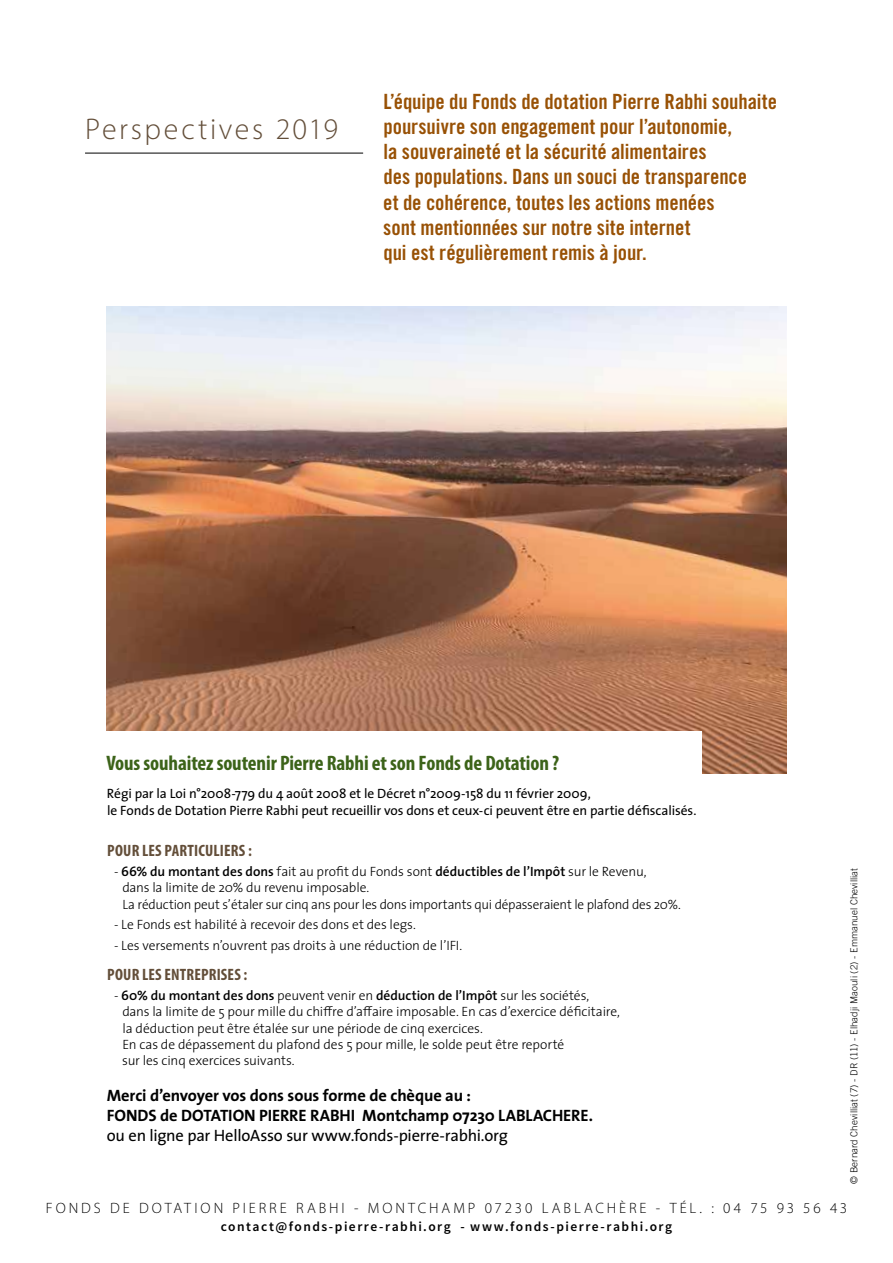
<style>
.page{position:relative;width:893px;height:1263px;background:#fff}
.page>*{position:absolute;margin:0;border:0;box-sizing:border-box;transform-origin:0 0}
.t1{font:300 30px "Myriad Pro";letter-spacing:.085em;color:#634e39}
.t2{font:21px/25.2px "Trade Gothic LT Std Bd Cn 20";letter-spacing:-.005em;color:#985105}
.t3{font:700 condensed 21px "Myriad Pro";letter-spacing:-.005em;color:#3c6319}
.t4{font:700 16.5px/19.8px "The Sans";letter-spacing:-.005em;color:#000}
.t5{font:16.5px "The Sans";letter-spacing:-.015em;color:#000}
.t6{font:700 condensed 16.5px "Myriad Pro";letter-spacing:.01em;color:#634e39}
.t7{font:300 15px "Myriad Pro";letter-spacing:.195em;color:#000}
.t8{font:300 13.5px/16.2px "The Sans";letter-spacing:-.01em;color:#000}
.t9{font:13.5px/16.2px "The Sans";letter-spacing:-.005em;color:#000}
.t10{font:600 13.5px "Source Sans Pro";letter-spacing:.11em;color:#000}
.t11{font:300 9.75px "Trade Gothic LT Std";letter-spacing:.005em;color:#000}
.s1{font-weight:600}
</style>
<div class="page">
<img style="left:106px;top:306px;width:681px;height:468px">
<div style="left:0;top:731px;width:702px;height:350px;background:#fff"></div>
<hr style="left:85px;top:153px;width:278px;height:1px;background:#000">
<h1 class="t1" style="left:85px;top:111px;width:255px">Perspectives 2019</h1>
<p class="t2" style="left:383px;top:88px;width:395px">L’équipe du Fonds de dotation Pierre Rabhi souhaite poursuivre son engagement pour l’autonomie,<br>la souveraineté et la sécurité alimentaires<br>des populations. Dans un souci de transparence<br>et de cohérence, toutes les actions menées<br>sont mentionnées sur notre site internet<br>qui est régulièrement remis à jour.</p>
<h2 class="t3" style="left:106px;top:749px;width:454px">Vous souhaitez soutenir Pierre Rabhi et son Fonds de Dotation ?</h2>
<p class="t9" style="left:107px;top:785px;width:591px">Régi par la Loi n°2008-779 du 4 août 2008 et le Décret n°2009-158 du 11 février 2009,<br>le Fonds de Dotation Pierre Rabhi peut recueillir vos dons et ceux-ci peuvent être en partie défiscalisés.</p>
<p class="t6" style="left:107px;top:840px;width:146px">POUR LES PARTICULIERS :</p>
<p class="t8" style="left:122px;top:863px;width:560px;text-indent:-8px">- <span class="s1">66% du montant des dons</span> fait au profit du Fonds sont <span class="s1">déductibles de l’Impôt</span> sur le Revenu,<br>dans la limite de 20% du revenu imposable.<br>La réduction peut s’étaler sur cinq ans pour les dons importants qui dépasseraient le plafond des 20%.</p>
<p class="t8" style="left:114px;top:916px;width:303px">- Le Fonds est habilité à recevoir des dons et des legs.</p>
<p class="t8" style="left:114px;top:936px;width:350px">- Les versements n’ouvrent pas droits à une réduction de l’IFI.</p>
<p class="t6" style="left:107px;top:964px;width:141px">POUR LES ENTREPRISES :</p>
<p class="t8" style="left:122px;top:987px;width:499px;text-indent:-8px">- <span class="s1">60% du montant des dons</span> peuvent venir en <span class="s1">déduction de l’Impôt</span> sur les sociétés, dans la limite de 5 pour mille du chiffre d’affaire imposable. En cas d’exercice déficitaire, la déduction peut être étalée sur une période de cinq exercices.<br>En cas de dépassement du plafond des 5 pour mille, le solde peut être reporté<br>sur les cinq exercices suivants.</p>
<p class="t4" style="left:107px;top:1085px;width:488px">Merci d’envoyer vos dons sous forme de chèque au :<br>FONDS de DOTATION PIERRE RABHI Montchamp 07230 LABLACHERE.</p>
<p class="t5" style="left:107px;top:1121px;width:403px">ou en ligne par HelloAsso sur www.fonds-pierre-rabhi.org</p>
<p class="t11" style="left:848px;top:1184px;width:317px;rotate:-90deg">© Bernard Chevilliat (7) - DR (11) - Elhadji Maouli (2) - Emmanuel Chevilliat</p>
<p class="t7" style="left:46px;top:1198px;width:803px">FONDS DE DOTATION PIERRE RABHI - MONTCHAMP 07230 LABLACHÈRE - TÉL. : 04 75 93 56 43</p>
<p class="t10" style="left:221px;top:1217px;width:453px">contact@fonds-pierre-rabhi.org - www.fonds-pierre-rabhi.org</p>
</div>
